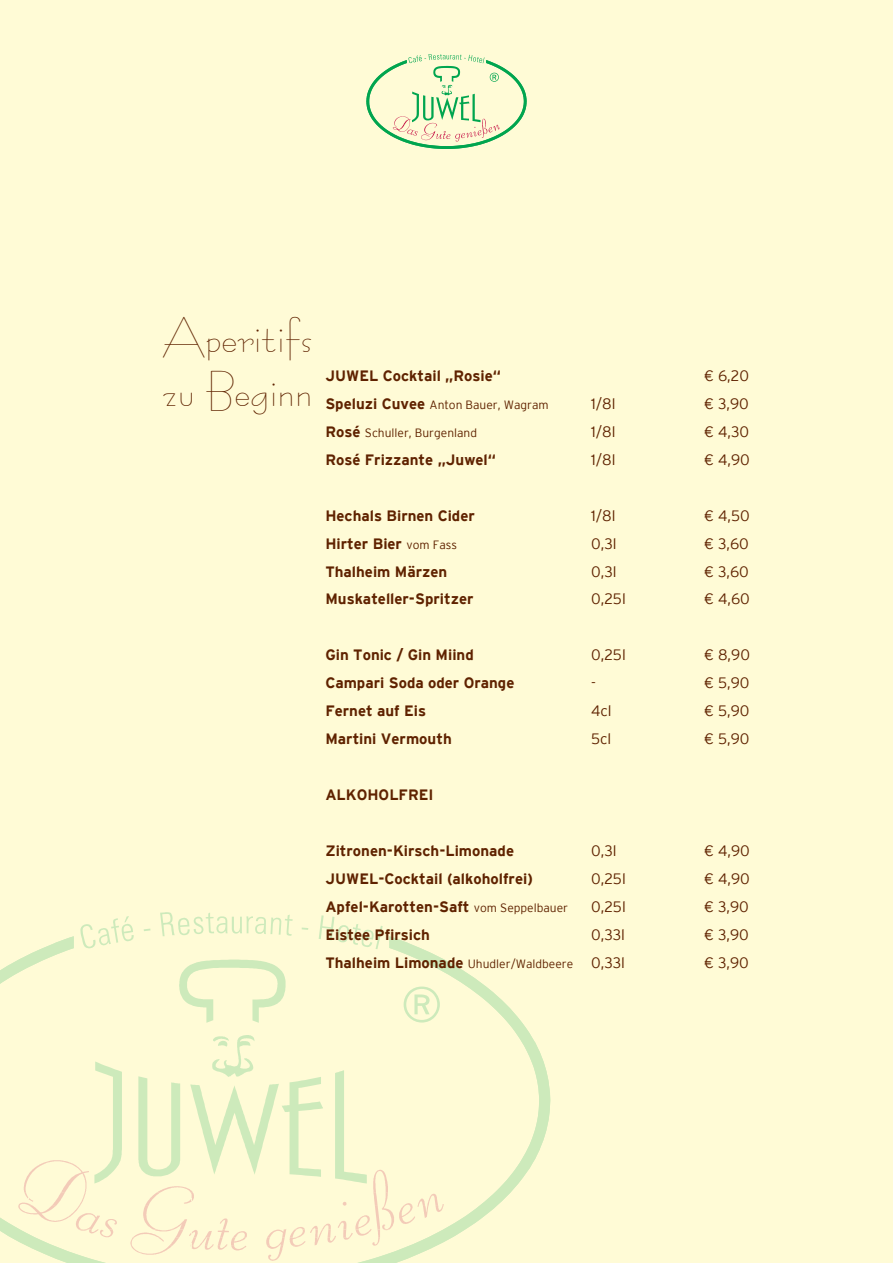
<style>
.page{position:relative;width:893px;height:1263px;background:#fffbd6}
.page>*{position:absolute;margin:0;border:0;box-sizing:border-box;transform-origin:0 0}
.t1{font:45px "Bernhard Fashion BT";color:#5f2200}
.t2{font:700 15px "Harreither";color:#5f2200}
.t3{font:300 15px "Harreither";color:#5f2200}
.t4{font:300 12px "Harreither";color:#5f2200}
.s1{font-weight:700;font-size:15px}
.s2{font-weight:300;font-size:12px}
</style>
<div class="page">
<svg style="left:366px;top:54px;width:161px;height:95px"></svg>
<svg style="left:0;top:912px;width:550px;height:351px"></svg>
<p class="t1" style="left:162px;top:308px;width:152px">Aperitifs</p>
<p class="t1" style="left:163px;top:362px;width:151px">zu Beginn</p>
<p class="t2" style="left:325px;top:366px;width:177px">JUWEL Cocktail „Rosie“</p>
<p class="t3" style="left:704px;top:366px;width:47px">€ 6,20</p>
<p class="t4" style="left:325px;top:397px;width:225px"><span class="s1">Speluzi Cuvee</span> Anton Bauer, Wagram</p>
<p class="t3" style="left:591px;top:394px;width:26px">1/8l</p>
<p class="t3" style="left:704px;top:394px;width:47px">€ 3,90</p>
<p class="t4" style="left:325px;top:425px;width:153px"><span class="s1">Rosé</span> Schuller, Burgenland</p>
<p class="t3" style="left:591px;top:422px;width:26px">1/8l</p>
<p class="t3" style="left:704px;top:422px;width:47px">€ 4,30</p>
<p class="t2" style="left:325px;top:450px;width:172px">Rosé Frizzante „Juwel“</p>
<p class="t3" style="left:591px;top:450px;width:26px">1/8l</p>
<p class="t3" style="left:704px;top:450px;width:48px">€ 4,90</p>
<p class="t2" style="left:325px;top:506px;width:151px">Hechals Birnen Cider</p>
<p class="t3" style="left:591px;top:506px;width:26px">1/8l</p>
<p class="t3" style="left:704px;top:506px;width:47px">€ 4,50</p>
<p class="t2" style="left:325px;top:534px;width:133px">Hirter Bier <span class="s2">vom Fass</span></p>
<p class="t3" style="left:591px;top:534px;width:27px">0,3l</p>
<p class="t3" style="left:704px;top:534px;width:47px">€ 3,60</p>
<p class="t2" style="left:325px;top:561px;width:123px">Thalheim Märzen</p>
<p class="t3" style="left:591px;top:562px;width:27px">0,3l</p>
<p class="t3" style="left:704px;top:562px;width:47px">€ 3,60</p>
<p class="t2" style="left:325px;top:589px;width:150px">Muskateller-Spritzer</p>
<p class="t3" style="left:591px;top:590px;width:36px">0,25l</p>
<p class="t3" style="left:704px;top:590px;width:48px">€ 4,60</p>
<p class="t2" style="left:325px;top:645px;width:150px">Gin Tonic / Gin Miind</p>
<p class="t3" style="left:591px;top:646px;width:36px">0,25l</p>
<p class="t3" style="left:704px;top:646px;width:48px">€ 8,90</p>
<p class="t2" style="left:325px;top:673px;width:191px">Campari Soda oder Orange</p>
<p class="t3" style="left:591px;top:673px;width:6px">-</p>
<p class="t3" style="left:704px;top:673px;width:47px">€ 5,90</p>
<p class="t2" style="left:325px;top:701px;width:102px">Fernet auf Eis</p>
<p class="t3" style="left:591px;top:701px;width:22px">4cl</p>
<p class="t3" style="left:704px;top:701px;width:47px">€ 5,90</p>
<p class="t2" style="left:325px;top:729px;width:128px">Martini Vermouth</p>
<p class="t3" style="left:591px;top:729px;width:22px">5cl</p>
<p class="t3" style="left:704px;top:729px;width:47px">€ 5,90</p>
<p class="t2" style="left:325px;top:785px;width:110px">ALKOHOLFREI</p>
<p class="t2" style="left:325px;top:841px;width:190px">Zitronen-Kirsch-Limonade</p>
<p class="t3" style="left:591px;top:841px;width:27px">0,3l</p>
<p class="t3" style="left:704px;top:841px;width:48px">€ 4,90</p>
<p class="t2" style="left:325px;top:869px;width:209px">JUWEL-Cocktail (alkoholfrei)</p>
<p class="t3" style="left:591px;top:869px;width:36px">0,25l</p>
<p class="t3" style="left:704px;top:869px;width:48px">€ 4,90</p>
<p class="t2" style="left:325px;top:897px;width:244px">Apfel-Karotten-Saft <span class="s2">vom Seppelbauer</span></p>
<p class="t3" style="left:591px;top:897px;width:36px">0,25l</p>
<p class="t3" style="left:704px;top:897px;width:47px">€ 3,90</p>
<p class="t2" style="left:325px;top:925px;width:106px">Eistee Pfirsich</p>
<p class="t3" style="left:591px;top:925px;width:35px">0,33l</p>
<p class="t3" style="left:704px;top:925px;width:47px">€ 3,90</p>
<p class="t4" style="left:325px;top:956px;width:249px"><span class="s1">Thalheim Limonade</span> Uhudler/Waldbeere</p>
<p class="t3" style="left:591px;top:953px;width:35px">0,33l</p>
<p class="t3" style="left:704px;top:953px;width:47px">€ 3,90</p>
</div>
